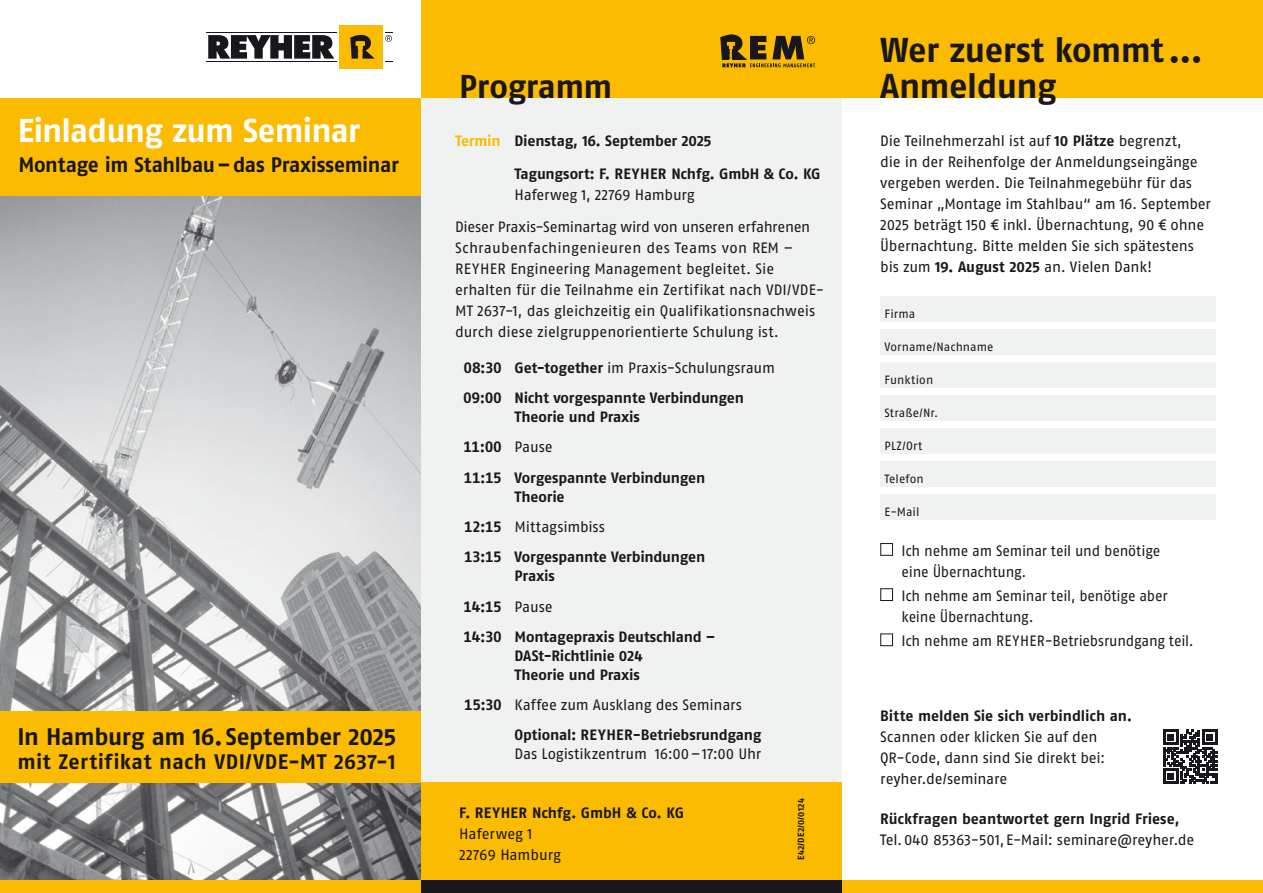
<style>
.page{position:relative;width:1263px;height:893px;background:#fff}
.page>*{position:absolute;margin:0;border:0;box-sizing:border-box;transform-origin:0 0}
.Headline_Bold_23_24{font:700 34.5px/36px "Fago Pro";letter-spacing:-.015em;color:#1a171c}
.Titel_Headline_22_24{font:700 33px "Fago Pro";letter-spacing:-.03em;color:#fff}
.Headline_Bold_23_24-2{font:700 33px "Fago Pro";letter-spacing:-.02em;color:#1a171c}
.Titel-Stoerertext_14_16{font:700 24px "Fago Pro";letter-spacing:-.015em;color:#1a171c}
.Titel_Subheadline_12_13_5{font:700 21px "Fago Pro";letter-spacing:-.02em;color:#1a171c}
.Titel-Stoerertext_14_16-2{font:700 21px "Fago Pro";letter-spacing:.025em;color:#1a171c}
.Copy_10_14{font:15px/21px "Fago Pro";letter-spacing:-.015em;color:#1a171c}
.Programm_REGULAR{font:15px/21px "Fago Pro";letter-spacing:-.005em;color:#1a171c}
.Programm_REGULAR-2{font:700 15px/18.8px "Fago Pro";letter-spacing:-.015em;color:#1a171c}
.Ankreuztexte_10_14{font:15px/21px "Fago Pro";letter-spacing:-.015em;color:#1a171c;scale:.96 1}
.Copy_Bold_10_14{font:700 15px "Fago Pro";color:#1a171c}
.Copy_Bold_10_14-2{font:15px "Fago Pro";letter-spacing:-.005em;color:#1a171c}
.Adressfeld_8_11{font:12px "Fago Pro";letter-spacing:.01em;color:#1a171c}
.Drucknorm_Bold_6{font:700 9px "Fago Pro";letter-spacing:.035em;color:#1a171c}
.s1{color:#fabb00}
.s2{font-weight:400}
.s3{font-weight:700}
</style>
<div class="page">
<img style="left:0;top:196px;width:421px;height:684px">
<svg style="left:1163px;top:730px;width:54px;height:54px"></svg>
<div style="left:0;top:711px;width:422px;height:71px;background:#fabb00"></div>
<div style="left:421px;top:98px;width:421px;height:684px;background:#f0f1f1"></div>
<div style="left:0;top:880px;width:421px;height:13px;background:#fabb00"></div>
<div style="left:421px;top:782px;width:421px;height:98px;background:#fabb00"></div>
<div style="left:0;top:98px;width:421px;height:98px;background:#fabb00"></div>
<svg style="left:208px;top:35px;width:126px;height:24px"></svg>
<hr style="left:206px;top:32px;width:131px;height:1px;background:#1a171c">
<hr style="left:206px;top:61px;width:131px;height:1px;background:#1a171c">
<div style="left:339px;top:25px;width:44px;height:44px;background:#fabb00"></div>
<svg style="left:385px;top:32px;width:7px;height:10px"></svg>
<svg style="left:350px;top:34px;width:25px;height:25px"></svg>
<div style="left:842px;top:880px;width:421px;height:13px;background:#fabb00"></div>
<div style="left:421px;top:880px;width:421px;height:13px;background:#1a171c"></div>
<div style="left:421px;top:0;width:842px;height:98px;background:#fabb00"></div>
<div style="left:880px;top:543px;width:13px;height:13px;border:1px solid #1a171c"></div>
<div style="left:880px;top:588px;width:13px;height:13px;border:1px solid #1a171c"></div>
<div style="left:880px;top:633px;width:13px;height:13px;border:1px solid #1a171c"></div>
<svg style="left:721px;top:35px;width:94px;height:32px"></svg>
<div style="left:880px;top:296px;width:336px;height:26px;background:#f0f1f1"></div>
<div style="left:880px;top:329px;width:336px;height:26px;background:#f0f1f1"></div>
<div style="left:880px;top:362px;width:336px;height:26px;background:#f0f1f1"></div>
<div style="left:880px;top:395px;width:336px;height:26px;background:#f0f1f1"></div>
<div style="left:880px;top:428px;width:336px;height:26px;background:#f0f1f1"></div>
<div style="left:880px;top:461px;width:336px;height:26px;background:#f0f1f1"></div>
<div style="left:880px;top:494px;width:336px;height:26px;background:#f0f1f1"></div>
<p class="Titel_Headline_22_24" style="left:18px;top:111px;width:344px">Einladung zum Seminar</p>
<p class="Titel_Subheadline_12_13_5" style="left:18px;top:152px;width:382px">Montage im Stahlbau–das Praxisseminar</p>
<p class="Titel-Stoerertext_14_16" style="left:17px;top:722px;width:380px">In Hamburg am 16. September 2025</p>
<p class="Titel-Stoerertext_14_16-2" style="left:17px;top:749px;width:380px">mit Zertifikat nach VDI/VDE-MT 2637-1</p>
<p class="Headline_Bold_23_24-2" style="left:459px;top:67px;width:155px">Programm</p>
<p class="Programm_REGULAR-2" style="left:455px;top:131px;width:258px"><span class="s1">Termin</span> Dienstag, 16. September 2025</p>
<p class="Programm_REGULAR-2" style="left:514px;top:163px;width:307px;line-height:21px">Tagungsort: F. REYHER Nchfg. GmbH &amp; Co. KG<br><span class="s2">Haferweg 1, 22769 Hamburg</span></p>
<p class="Programm_REGULAR" style="left:455px;top:217px;width:371px">Dieser Praxis-Seminartag wird von unseren erfahrenen Schraubenfachingenieuren des Teams von REM – REYHER Engineering Management begleitet. Sie erhalten für die Teilnahme ein Zertifikat nach VDI/VDE-MT 2637-1, das gleichzeitig ein Qualifikationsnachweis durch diese zielgruppenorientierte Schulung ist.</p>
<p class="Programm_REGULAR" style="left:463px;top:357px;width:313px"><span class="s3">08:30 Get-together</span> im Praxis-Schulungsraum</p>
<p class="Programm_REGULAR-2" style="left:514px;top:388px;width:231px;text-indent:-51px">09:00 Nicht vorgespannte Verbindungen<br>Theorie und Praxis</p>
<p class="Programm_REGULAR-2" style="left:463px;top:438px;width:91px">11:00 <span class="s2">Pause</span></p>
<p class="Programm_REGULAR-2" style="left:514px;top:468px;width:192px;text-indent:-51px">11:15 Vorgespannte Verbindungen<br>Theorie</p>
<p class="Programm_REGULAR" style="left:464px;top:516px;width:142px"><span class="s3">12:15</span> Mittagsimbiss</p>
<p class="Programm_REGULAR-2" style="left:514px;top:548px;width:192px;text-indent:-50px">13:15 Vorgespannte Verbindungen<br>Praxis</p>
<p class="Programm_REGULAR-2" style="left:464px;top:597px;width:91px">14:15 <span class="s2">Pause</span></p>
<p class="Programm_REGULAR-2" style="left:514px;top:627px;width:203px;text-indent:-51px">14:30 Montagepraxis Deutschland –<br>DASt-Richtlinie 024<br>Theorie und Praxis</p>
<p class="Programm_REGULAR" style="left:464px;top:694px;width:279px"><span class="s3">15:30</span> Kaffee zum Ausklang des Seminars</p>
<p class="Programm_REGULAR-2" style="left:514px;top:726px;width:248px">Optional: REYHER-Betriebsrundgang<br><span class="s2">Das Logistikzentrum 16:00–17:00 Uhr</span></p>
<p class="Copy_Bold_10_14" style="left:459px;top:804px;width:226px">F. REYHER Nchfg. GmbH &amp; Co. KG</p>
<p class="Copy_Bold_10_14-2" style="left:459px;top:825px;width:75px">Haferweg 1</p>
<p class="Copy_Bold_10_14-2" style="left:459px;top:846px;width:103px">22769 Hamburg</p>
<p class="Drucknorm_Bold_6" style="left:795px;top:860px;width:63px;rotate:-90deg">E42/DE2/0/0124</p>
<p class="Headline_Bold_23_24" style="left:880px;top:32px;width:324px">Wer zuerst kommt...<br>Anmeldung</p>
<p class="Copy_10_14" style="left:880px;top:130px;width:332px">Die Teilnehmerzahl ist auf <span class="s3">10 Plätze</span> begrenzt,<br>die in der Reihenfolge der Anmeldungseingänge vergeben werden. Die Teilnahmegebühr für das Seminar „Montage im Stahlbau“ am 16. September 2025 beträgt 150 € inkl. Übernachtung, 90 € ohne Übernachtung. Bitte melden Sie sich spätestens bis zum <span class="s3">19. August 2025</span> an. Vielen Dank!</p>
<p class="Adressfeld_8_11" style="left:884px;top:306px;width:32px">Firma</p>
<p class="Adressfeld_8_11" style="left:884px;top:339px;width:110px">Vorname/Nachname</p>
<p class="Adressfeld_8_11" style="left:884px;top:372px;width:50px">Funktion</p>
<p class="Adressfeld_8_11" style="left:884px;top:405px;width:55px">Straße/Nr.</p>
<p class="Adressfeld_8_11" style="left:884px;top:438px;width:39px">PLZ/Ort</p>
<p class="Adressfeld_8_11" style="left:884px;top:471px;width:41px">Telefon</p>
<p class="Adressfeld_8_11" style="left:884px;top:504px;width:36px">E-Mail</p>
<p class="Ankreuztexte_10_14" style="left:901px;top:540px;width:271px">Ich nehme am Seminar teil und benötige eine Übernachtung.</p>
<p class="Ankreuztexte_10_14" style="left:901px;top:585px;width:279px">Ich nehme am Seminar teil, benötige aber keine Übernachtung.</p>
<p class="Ankreuztexte_10_14" style="left:901px;top:630px;width:306px">Ich nehme am REYHER-Betriebsrundgang teil.</p>
<p class="Copy_Bold_10_14" style="left:880px;top:707px;width:254px">Bitte melden Sie sich verbindlich an.</p>
<p class="Copy_10_14" style="left:880px;top:726px;width:227px">Scannen oder klicken Sie auf den<br>QR-Code, dann sind Sie direkt bei:</p>
<p class="Copy_10_14" style="left:880px;top:768px;width:129px">reyher.de/seminare</p>
<p class="Copy_Bold_10_14" style="left:880px;top:810px;width:301px">Rückfragen beantwortet gern Ingrid Friese,</p>
<p class="Copy_10_14" style="left:880px;top:829px;width:316px">Tel.040 85363-501,E-Mail: seminare@reyher.de</p>
</div>
